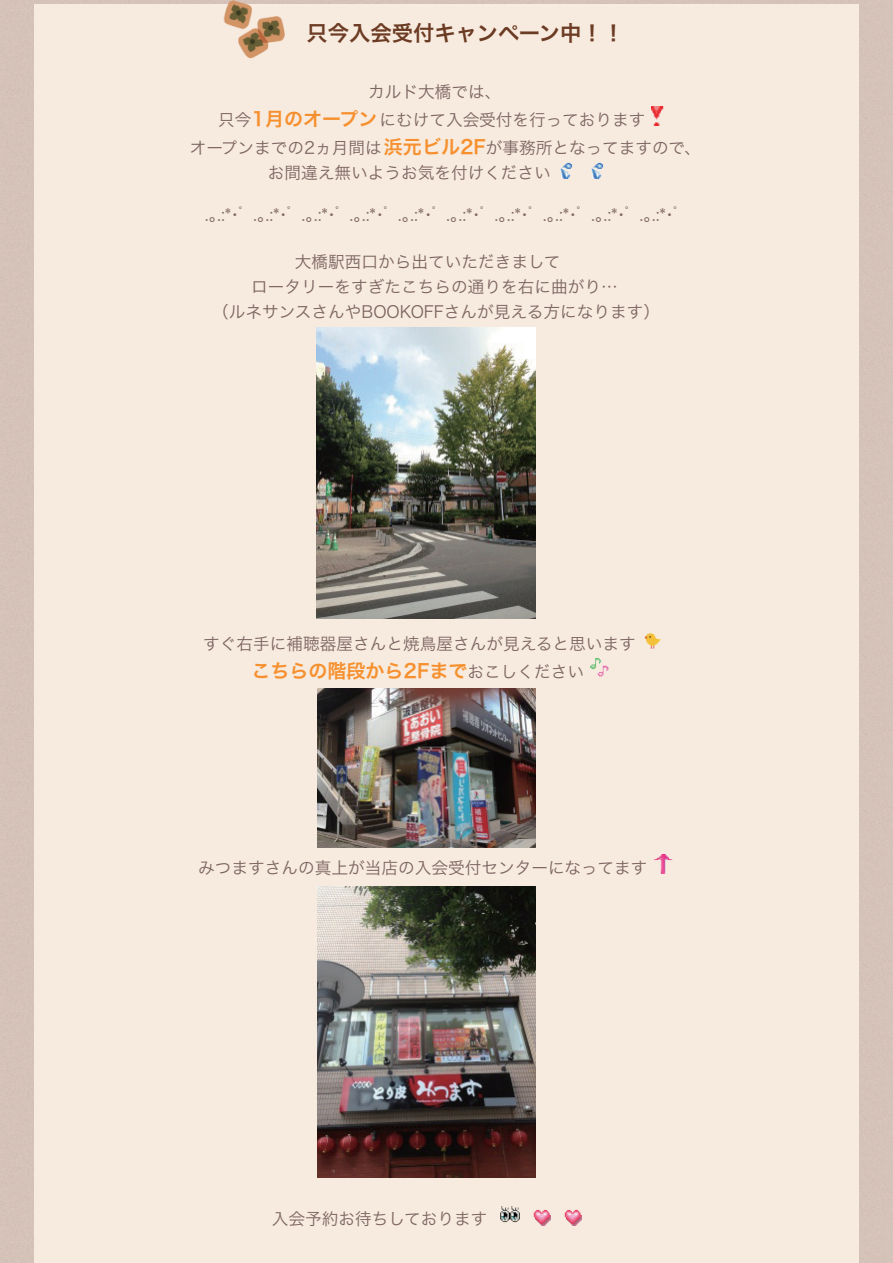
<style>
.page{position:relative;width:893px;height:1263px;background:#d5c2b9}
.page>*{position:absolute;margin:0;border:0;box-sizing:border-box;transform-origin:0 0}
.t1{font:21.3px "Hira Kaku Pro W6";color:#6c3b23}
.t2{font:19.05px "Hira Kaku Pro W6";color:#f6902f}
.t3{font:16.65px "Hira Kaku Pro W3";color:#7d6562}
.s1{font-family:"Hira Kaku Pro W6";font-size:19.05px;color:#f6902f}
.s2{font-family:"Hira Kaku Pro W3";font-size:16.65px;color:#7d6562}
</style>
<div class="page">
<div style="left:34px;top:5px;width:825px;height:1258px;background:#f7ebdf"></div>
<img style="left:318px;top:688px;width:218px;height:160px">
<img style="left:654px;top:855px;width:19px;height:19px">
<img style="left:318px;top:887px;width:218px;height:290px">
<img style="left:500px;top:1206px;width:19px;height:17px">
<img style="left:533px;top:1209px;width:17px;height:16px">
<img style="left:564px;top:1209px;width:17px;height:16px">
<img style="left:651px;top:106px;width:13px;height:20px">
<img style="left:560px;top:162px;width:13px;height:17px">
<img style="left:591px;top:162px;width:13px;height:17px">
<img style="left:317px;top:328px;width:218px;height:290px">
<img style="left:644px;top:632px;width:17px;height:17px">
<img style="left:590px;top:659px;width:19px;height:18px">
<img style="left:213px;top:0;width:507px;height:59px">
<p class="t1" style="left:306px;top:14px;width:319px">只今入会受付キャンペーン中！！</p>
<p class="t3" style="left:368px;top:77px;width:135px">カルド大橋では、</p>
<p class="t3" style="left:218px;top:104px;width:429px">只今<span class="s1">1月のオープン</span>にむけて入会受付を行っております</p>
<p class="t3" style="left:190px;top:132px;width:513px">オープンまでの2ヵ月間は<span class="s1">浜元ビル2F</span>が事務所となってますので、</p>
<p class="t3" style="left:268px;top:158px;width:285px">お間違え無いようお気を付けください</p>
<p class="t3" style="left:205px;top:200px;width:479px">.｡.:*･ﾟ .｡.:*･ﾟ .｡.:*･ﾟ .｡.:*･ﾟ .｡.:*･ﾟ .｡.:*･ﾟ .｡.:*･ﾟ .｡.:*･ﾟ .｡.:*･ﾟ .｡.:*･ﾟ</p>
<p class="t3" style="left:295px;top:247px;width:267px">大橋駅西口から出ていただきまして</p>
<p class="t3" style="left:251px;top:272px;width:368px">ロータリーをすぎたこちらの通りを右に曲がり…</p>
<p class="t3" style="left:212px;top:297px;width:449px">（ルネサンスさんやBOOKOFFさんが見える方になります）</p>
<p class="t3" style="left:203px;top:628px;width:434px">すぐ右手に補聴器屋さんと焼鳥屋さんが見えると思います</p>
<p class="t2" style="left:251px;top:653px;width:334px">こちらの階段から2Fまで<span class="s2">おこしください</span></p>
<p class="t3" style="left:198px;top:852px;width:451px">みつますさんの真上が当店の入会受付センターになってます</p>
<p class="t3" style="left:272px;top:1204px;width:217px">入会予約お待ちしております</p>
</div>
